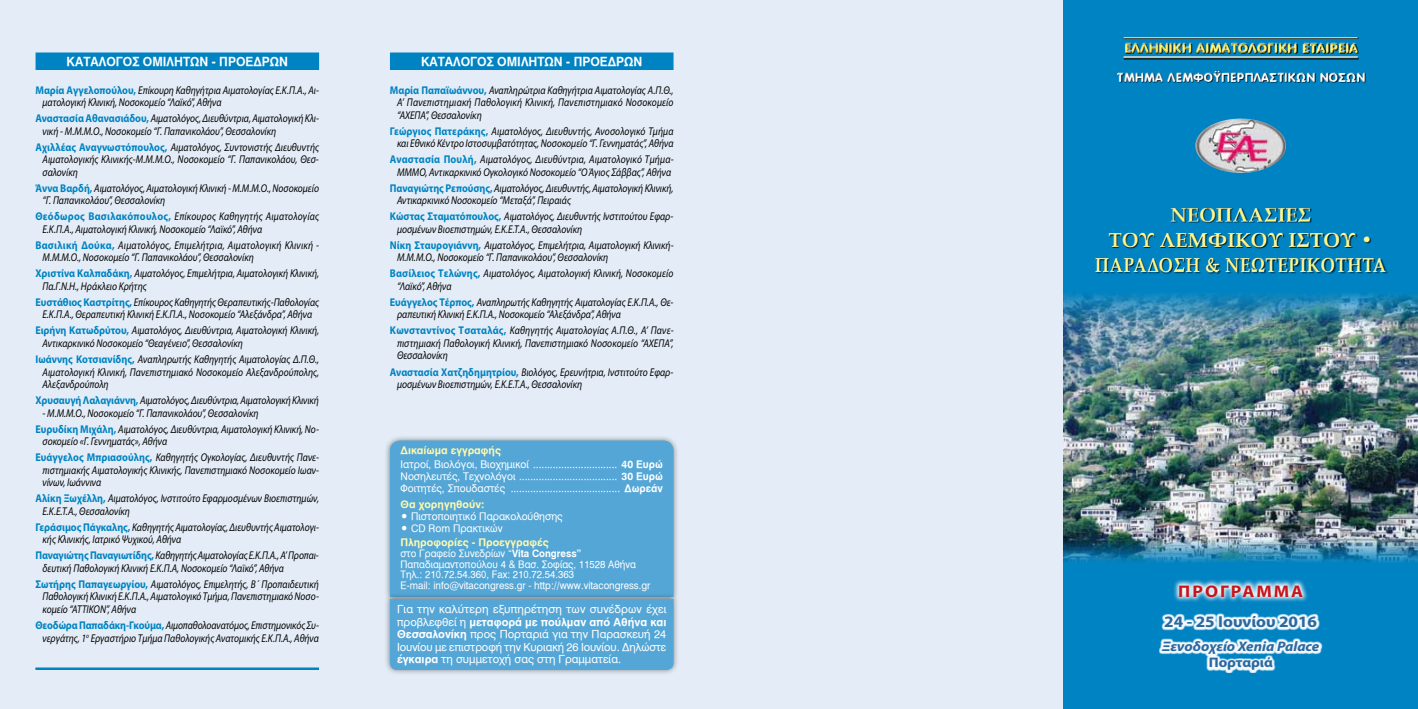
<style>
.page{position:relative;width:1418px;height:709px;background:#fff}
.page>*{position:absolute;margin:0;border:0;box-sizing:border-box;transform-origin:0 0}
.t1{font:700 20px/25px "Palatino Linotype";letter-spacing:.01em;color:#fff685;text-align:center}
.t2{font:700 16.88px "Myriad Pro";letter-spacing:.11em;color:#c4161c;scale:1.08 1}
.t3{font:700 15.88px "Myriad Pro";color:#004a8f;scale:1.08 1}
.t4{font:italic 700 13.88px "Myriad Pro";color:#004a8f;scale:1.08 1}
.t5{font:700 13.88px "Myriad Pro";letter-spacing:-.005em;color:#004a8f;scale:1.08 1}
.t6{font:13.75px "UB Fashion Bold";color:#fff}
.t7{font:13.75px "UB Fashion Bold";color:#fff56d;scale:1.1 1}
.t8{font:12.5px "UB Helvetica Bold";color:#fff;scale:.95 1}
.t9{font:italic 11.25px/12.5px "Myriad Pro";color:#000;scale:.85 1}
.t10{font:11px/12.5px "UB Helvetica";color:#fff;text-align:justify}
.t11{font:11px "UB Helvetica Bold";color:#fff}
.t12{font:10.38px/12px "UB Helvetica";color:#fff;text-align:justify}
.t13{font:10.38px "UB Helvetica Bold";color:#fff9ae}
.t14{font:10.12px/10.8px "UB Helvetica";color:#fff;scale:.94 1}
.s1{font-weight:700;font-style:normal;color:#0083c2}
.s2{font-family:"UB Helvetica Bold"}
.s3{font-family:"UB Helvetica"}
</style>
<div class="page">
<div style="left:0;top:0;width:1063px;height:709px;background:#e4edf7"></div>
<hr style="left:35px;top:667px;width:284px;height:3px;background:#0083c2">
<div style="left:390px;top:52px;width:283px;height:18px;background:#0083c2"></div>
<div style="left:36px;top:52px;width:283px;height:18px;background:#0083c2"></div>
<div style="left:384px;top:434px;width:295px;height:168px;background:#000;opacity:.45"></div>
<div style="left:390px;top:440px;width:283px;height:153px;background:#54a6d6"></div>
<div style="left:384px;top:593px;width:295px;height:82px;background:#000;opacity:.45"></div>
<div style="left:390px;top:599px;width:283px;height:71px;background:#54a6d6"></div>
<div style="left:1063px;top:0;width:354px;height:709px;background:#0083c2"></div>
<div style="left:1117px;top:71px;width:248px;height:12px;background:#000;opacity:.75"></div>
<div style="left:1117px;top:71px;width:247px;height:11px;background:#000;opacity:.75"></div>
<img style="left:1195px;top:119px;width:46px;height:36px">
<div style="left:1123px;top:37px;width:235px;height:23px;background:#1c2a2b"></div>
<div style="left:1123px;top:37px;width:234px;height:21px;background:#000;opacity:.75"></div>
<svg style="left:1174px;top:580px;width:134px;height:22px"></svg>
<div style="left:1096px;top:208px;width:291px;height:66px;background:#000;opacity:.45"></div>
<div style="left:1095px;top:208px;width:290px;height:64px;background:#000;opacity:.75"></div>
<img style="left:1063px;top:293px;width:354px;height:269px">
<div style="left:1158px;top:612px;width:164px;height:61px;background:#fff;opacity:.8"></div>
<p class="t8" style="left:67px;top:54px;width:234px">ΚΑΤΑΛΟΓΟΣ ΟΜΙΛΗΤΩΝ - ΠΡΟΕΔΡΩΝ</p>
<p class="t8" style="left:421px;top:54px;width:234px">ΚΑΤΑΛΟΓΟΣ ΟΜΙΛΗΤΩΝ - ΠΡΟΕΔΡΩΝ</p>
<p class="t9" style="left:43px;top:83px;width:327px;text-indent:-7px"><span class="s1">Μαρία Αγγελοπούλου,</span> Επίκουρη Καθηγήτρια Αιματολογίας Ε.Κ.Π.Α., Αι&shy;ματολογική Κλινική, Νοσοκομείο “Λαϊκό”, Αθήνα</p>
<p class="t9" style="left:43px;top:112px;width:327px;text-indent:-7px"><span class="s1">Αναστασία Αθανασιάδου,</span> Αιματολόγος, Διευθύντρια, Αιματολογική Κλι&shy;νική - Μ.Μ.Μ.Ο., Νοσοκομείο “Γ. Παπανικολάου”, Θεσσαλονίκη</p>
<p class="t9" style="left:43px;top:140px;width:327px;text-align:justify;text-indent:-7px"><span class="s1">Αχιλλέας Αναγνωστόπουλος,</span> Αιματολόγος, Συντονιστής Διευθυντής Αιματολογικής Κλινικής-Μ.Μ.Μ.Ο., Νοσοκομείο “Γ. Παπανικολάου, Θεσ&shy;σαλονίκη</p>
<p class="t9" style="left:43px;top:181px;width:327px;text-indent:-7px"><span class="s1">Άννα Βαρδή,</span> Αιματολόγος, Αιματολογική Κλινική - Μ.Μ.Μ.Ο., Νοσοκομείο “Γ. Παπανικολάου”, Θεσσαλονίκη</p>
<p class="t9" style="left:43px;top:210px;width:327px;text-indent:-7px"><span class="s1">Θεόδωρος Βασιλακόπουλος,</span> Επίκουρος Καθηγητής Αιματολογίας<br>Ε.Κ.Π.Α., Αιματολογική Κλινική, Νοσοκομείο “Λαϊκό”, Αθήνα</p>
<p class="t9" style="left:43px;top:238px;width:327px;text-indent:-7px"><span class="s1">Βασιλική Δούκα,</span> Αιματολόγος, Επιμελήτρια, Αιματολογική Κλινική -<br>Μ.Μ.Μ.Ο., Νοσοκομείο “Γ. Παπανικολάου”, Θεσσαλονίκη</p>
<p class="t9" style="left:43px;top:267px;width:327px;text-indent:-7px"><span class="s1">Χριστίνα Καλπαδάκη,</span> Αιματολόγος, Επιμελήτρια, Αιματολογική Κλινική,<br>Πα.Γ.Ν.Η., Ηράκλειο Κρήτης</p>
<p class="t9" style="left:35px;top:296px;width:335px;text-align:center"><span class="s1">Ευστάθιος Καστρίτης,</span> Επίκουρος Καθηγητής Θεραπευτικής-Παθολογίας<br>Ε.Κ.Π.Α., Θεραπευτική Κλινική Ε.Κ.Π.Α., Νοσοκομείο “Αλεξάνδρα”, Αθήνα</p>
<p class="t9" style="left:43px;top:324px;width:327px;text-indent:-7px"><span class="s1">Ειρήνη Κατωδρύτου,</span> Αιματολόγος, Διευθύντρια, Αιματολογική Κλινική,<br>Αντικαρκινικό Νοσοκομείο “Θεαγένειο”, Θεσσαλονίκη</p>
<p class="t9" style="left:43px;top:353px;width:327px;text-align:justify;text-indent:-7px"><span class="s1">Ιωάννης Κοτσιανίδης,</span> Αναπληρωτής Καθηγητής Αιματολογίας Δ.Π.Θ., Αιματολογική Κλινική, Πανεπιστημιακό Νοσοκομείο Αλεξανδρούπολης, Αλεξανδρούπολη</p>
<p class="t9" style="left:35px;top:394px;width:335px"><span class="s1">Χρυσαυγή Λαλαγιάννη,</span> Αιματολόγος, Διευθύντρια, Αιματολογική Κλινική</p>
<p class="t9" style="left:35px;top:404px;width:335px;line-height:16px;text-indent:7px">- Μ.Μ.Μ.Ο., Νοσοκομείο “Γ. Παπανικολάου”, Θεσσαλονίκη<br><span class="s1">Ευρυδίκη Μιχάλη,</span> Αιματολόγος, Διευθύντρια, Αιματολογική Κλινική, Νο-</p>
<p class="t9" style="left:35px;top:433px;width:335px;line-height:16px;text-indent:7px">σοκομείο «Γ. Γεννηματάς», Αθήνα<br><span class="s1">Ευάγγελος Μπριασούλης,</span> Καθηγητής Ογκολογίας, Διευθυντής Πανε-</p>
<p class="t9" style="left:43px;top:463px;width:327px">πιστημιακής Αιματολογικής Κλινικής, Πανεπιστημιακό Νοσοκομείο Ιωαν&shy;νίνων, Ιωάννινα</p>
<p class="t9" style="left:43px;top:492px;width:327px;text-indent:-7px"><span class="s1">Αλίκη Ξωχέλλη,</span> Αιματολόγος, Ινστιτούτο Εφαρμοσμένων Βιοεπιστημών,<br>Ε.Κ.Ε.Τ.Α., Θεσσαλονίκη</p>
<p class="t9" style="left:43px;top:520px;width:327px;text-indent:-7px"><span class="s1">Γεράσιμος Πάγκαλης,</span> Καθηγητής Αιματολογίας, Διευθυντής Αιματολογι&shy;κής Κλινικής, Ιατρικό Ψυχικού, Αθήνα</p>
<p class="t9" style="left:43px;top:549px;width:326px;text-indent:-7px"><span class="s1">Παναγιώτης Παναγιωτίδης,</span> Καθηγητής Αιματολογίας Ε.Κ.Π.Α., Α’ Προπαι&shy;δευτική Παθολογική Κλινική Ε.Κ.Π.Α, Νοσοκομείο “Λαϊκό”, Αθήνα</p>
<p class="t9" style="left:43px;top:577px;width:327px;text-align:justify;text-indent:-7px"><span class="s1">Σωτήρης Παπαγεωργίου,</span> Αιματολόγος, Επιμελητής, Β΄ Προπαιδευτική Παθολογική Κλινική Ε.Κ.Π.Α., Αιματολογικό Τμήμα, Πανεπιστημιακό Νοσο&shy;κομείο “ΑΤΤΙΚΟΝ”, Αθήνα</p>
<p class="t9" style="left:35px;top:619px;width:335px;text-align:right"><span class="s1">Θεοδώρα Παπαδάκη-Γκούμα,</span> Αιμοπαθολοανατόμος, Επιστημονικός Συ&shy;νεργάτης, 1<sup>o</sup> Εργαστήριο Τμήμα Παθολογικής Ανατομικής Ε.Κ.Π.Α., Αθήνα</p>
<p class="t9" style="left:397px;top:83px;width:327px;text-align:justify;text-indent:-7px"><span class="s1">Μαρία Παπαϊωάννου,</span> Αναπληρώτρια Καθηγήτρια Αιματολογίας Α.Π.Θ., Α’ Πανεπιστημιακή Παθολογική Κλινική, Πανεπιστημιακό Νοσοκομείο “ΑΧΕΠΑ”, Θεσσαλονίκη</p>
<p class="t9" style="left:390px;top:124px;width:335px;text-align:right"><span class="s1">Γεώργιος Πατεράκης,</span> Αιματολόγος, Διευθυντής, Ανοσολογικό Τμήμα και Εθνικό Κέντρο Ιστοσυμβατότητας, Νοσοκομείο “Γ. Γεννηματάς”, Αθήνα</p>
<p class="t9" style="left:390px;top:153px;width:335px;text-align:center"><span class="s1">Αναστασία Πουλή,</span> Αιματολόγος, Διευθύντρια, Αιματολογικό Τμήμα-<br>ΜΜΜΟ, Αντικαρκινικό Ογκολογικό Νοσοκομείο “Ο Άγιος Σάββας”, Αθήνα</p>
<p class="t9" style="left:397px;top:181px;width:327px;text-indent:-7px"><span class="s1">Παναγιώτης Ρεπούσης,</span> Αιματολόγος, Διευθυντής, Αιματολογική Κλινική,<br>Αντικαρκινικό Νοσοκομείο “Μεταξά”, Πειραιάς</p>
<p class="t9" style="left:397px;top:210px;width:327px;text-indent:-7px"><span class="s1">Κώστας Σταματόπουλος,</span> Αιματολόγος, Διευθυντής Ινστιτούτου Εφαρ&shy;μοσμένων Βιοεπιστημών, Ε.Κ.Ε.Τ.Α., Θεσσαλονίκη</p>
<p class="t9" style="left:397px;top:238px;width:327px;text-indent:-7px"><span class="s1">Νίκη Σταυρογιάννη,</span> Αιματολόγος, Επιμελήτρια, Αιματολογική Κλινική-<br>Μ.Μ.Μ.Ο., Νοσοκομείο “Γ. Παπανικολάου”, Θεσσαλονίκη</p>
<p class="t9" style="left:397px;top:267px;width:326px;text-indent:-7px"><span class="s1">Βασίλειος Τελώνης,</span> Αιματολόγος, Αιματολογική Κλινική, Νοσοκομείο “Λαϊκό”, Αθήνα</p>
<p class="t9" style="left:397px;top:296px;width:327px;text-indent:-7px"><span class="s1">Ευάγγελος Τέρπος,</span> Αναπληρωτής Καθηγητής Αιματολογίας Ε.Κ.Π.Α., Θε&shy;ραπευτική Κλινική Ε.Κ.Π.Α., Νοσοκομείο “Αλεξάνδρα”, Αθήνα</p>
<p class="t9" style="left:397px;top:324px;width:327px;text-align:justify;text-indent:-7px"><span class="s1">Κωνσταντίνος Τσαταλάς,</span> Καθηγητής Αιματολογίας Α.Π.Θ., Α’ Πανε&shy;πιστημιακή Παθολογική Κλινική, Πανεπιστημιακό Νοσοκομείο “ΑΧΕΠΑ”, Θεσσαλονίκη</p>
<p class="t9" style="left:397px;top:365px;width:327px;text-indent:-7px"><span class="s1">Αναστασία Χατζηδημητρίου,</span> Βιολόγος, Ερευνήτρια, Ινστιτούτο Εφαρ&shy;μοσμένων Βιοεπιστημών, Ε.Κ.Ε.Τ.Α., Θεσσαλονίκη</p>
<p class="t13" style="left:400px;top:444px;width:102px">Δικαίωμα εγγραφής</p>
<p class="t12" style="left:400px;top:459px;width:264px">Ιατροί, Βιολόγοι, Βιοχημικοί .............................. <span class="s2">40 Ευρώ </span>Νοσηλευτές, Τεχνολόγοι ................................... <span class="s2">30 Ευρώ </span>Φοιτητές, Σπουδαστές ....................................... <span class="s2">Δωρεάν</span></p>
<p class="t13" style="left:400px;top:498px;width:85px">Θα χορηγηθούν:</p>
<p class="t12" style="left:400px;top:510px;width:164px">• Πιστοποιητικό Παρακολούθησης</p>
<p class="t12" style="left:400px;top:522px;width:103px">• CD Rom Πρακτικών</p>
<p class="t13" style="left:400px;top:536px;width:149px">Πληροφορίες - Προεγγραφές</p>
<p class="t14" style="left:400px;top:548px;width:267px">στο Γραφείο Συνεδρίων “<span class="s2">Vita Congress” </span>Παπαδιαμαντοπούλου 4 &amp; Βασ. Σοφίας, 11528 Αθήνα Τηλ.: 210.72.54.360, Fax: 210.72.54.363<br>E-mail: info@vitacongress.gr - http://www.vitacongress.gr</p>
<p class="t10" style="left:397px;top:603px;width:271px">Για την καλύτερη εξυπηρέτηση των συνέδρων έχει</p>
<p class="t11" style="left:397px;top:615px;width:271px"><span class="s3">προβλεφθεί η</span> μεταφορά με πούλμαν από Αθήνα και</p>
<p class="t10" style="left:397px;top:628px;width:271px"><span class="s2">Θεσσαλονίκη</span> προς Πορταριά για την Παρασκευή 24<br>Ιουνίου με επιστροφή την Κυριακή 26 Ιουνίου. Δηλώστε <span class="s2">έγκαιρα</span> τη συμμετοχή σας στη Γραμματεία.</p>
<p class="t7" style="left:1123px;top:41px;width:214px">ΕΛΛΗΝΙΚΗ ΑΙΜΑΤΟΛΟΓΙΚΗ ΕΤΑΙΡΕΙΑ</p>
<p class="t6" style="left:1116px;top:70px;width:249px">ΤΜΗΜΑ ΛΕΜΦΟΫΠΕΡΠΛΑΣΤΙΚΩΝ ΝΟΣΩΝ</p>
<h1 class="t1" style="left:1095px;top:202px;width:292px">ΝΕΟΠΛΑΣΙΕΣ<br>ΤΟΥ ΛΕΜΦΙΚΟΥ ΙΣΤΟΥ •<br>ΠΑΡΑΔΟΣΗ &amp; ΝΕΩΤΕΡΙΚΟΤΗΤΑ</h1>
<h2 class="t2" style="left:1178px;top:580px;width:117px">ΠΡΟΓΡΑΜΜΑ</h2>
<h3 class="t3" style="left:1164px;top:611px;width:143px">24 - 25 Ιουνίου 2016</h3>
<p class="t4" style="left:1161px;top:637px;width:147px">Ξενοδοχείο Xenia Palace</p>
<p class="t5" style="left:1208px;top:653px;width:61px">Πορταριά</p>
</div>
